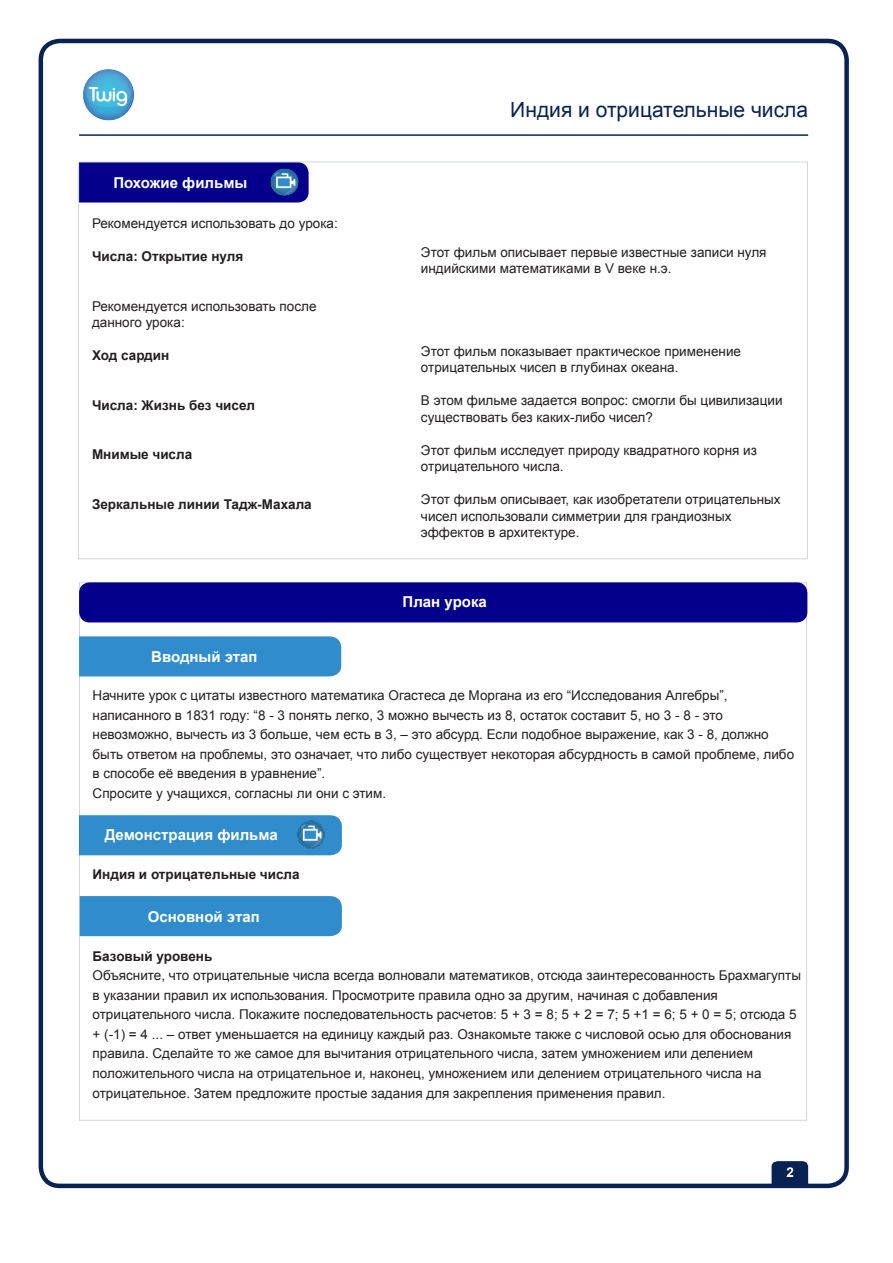
<style>
.page{position:relative;width:893px;height:1263px;background:#fff}
.page>*{position:absolute;margin:0;border:0;box-sizing:border-box;transform-origin:0 0}
.t1{font:21px "Arial";color:#092254}
.Subheads__in_blue_st{font:700 15px "Arial";color:#fff}
.Regular_paragraph{font:13.5px/19.5px "Arial";color:#231f20}
.Regular_paragraph-2{font:700 13.5px "Arial";color:#231f20}
.t2{font:700 13.5px "Arial";color:#fff}
</style>
<div class="page">
<div style="left:39px;top:39px;width:810px;height:1149px;border:4px solid #092254;border-radius:19px"></div>
<hr style="left:79px;top:134px;width:729px;height:2px;background:#092254">
<img style="left:83px;top:69px;width:51px;height:52px">
<svg style="left:772px;top:1161px;width:36px;height:25px"></svg>
<div style="left:81px;top:815px;width:261px;height:40px;background:#308ccb"></div>
<div style="left:79px;top:582px;width:728px;height:40px;background:#05008b;border-radius:11px"></div>
<div style="left:79px;top:636px;width:262px;height:40px;background:#308ccb"></div>
<div style="left:79px;top:162px;width:230px;height:41px;background:#05008b"></div>
<img style="left:297px;top:821px;width:28px;height:27px">
<img style="left:271px;top:168px;width:27px;height:28px">
<div style="left:80px;top:896px;width:262px;height:40px;background:#308ccb"></div>
<p class="Subheads__in_blue_st" style="left:113px;top:172px;width:135px">Похожие фильмы</p>
<p class="Regular_paragraph" style="left:92px;top:214px;width:247px">Рекомендуется использовать до урока:</p>
<p class="Regular_paragraph-2" style="left:92px;top:248px;width:153px">Числа: Открытие нуля</p>
<p class="Regular_paragraph" style="left:92px;top:296px;width:226px">Рекомендуется использовать после</p>
<p class="Regular_paragraph" style="left:92px;top:313px;width:94px">данного урока:</p>
<p class="Regular_paragraph-2" style="left:92px;top:347px;width:79px">Ход сардин</p>
<p class="Regular_paragraph-2" style="left:92px;top:396px;width:165px">Числа: Жизнь без чисел</p>
<p class="Regular_paragraph-2" style="left:92px;top:446px;width:102px">Мнимые числа</p>
<p class="Regular_paragraph-2" style="left:92px;top:495px;width:221px">Зеркальные линии Тадж-Махала</p>
<p class="Subheads__in_blue_st" style="left:151px;top:647px;width:108px">Вводный этап</p>
<h1 class="t1" style="left:510px;top:95px;width:299px">Индия и отрицательные числа</h1>
<p class="Regular_paragraph" style="left:421px;top:244px;width:347px;line-height:16.5px">Этот фильм описывает первые известные записи нуля индийскими математиками в V веке н.э.</p>
<p class="Regular_paragraph" style="left:421px;top:343px;width:322px;line-height:16.5px">Этот фильм показывает практическое применение отрицательных чисел в глубинах океана.</p>
<p class="Regular_paragraph" style="left:421px;top:392px;width:363px;line-height:16.5px">В этом фильме задается вопрос: смогли бы цивилизации существовать без каких-либо чисел?</p>
<p class="Regular_paragraph" style="left:421px;top:442px;width:337px;line-height:16.5px">Этот фильм исследует природу квадратного корня из отрицательного числа.</p>
<p class="Regular_paragraph" style="left:421px;top:491px;width:361px;line-height:16.5px">Этот фильм описывает, как изобретатели отрицательных чисел использовали симметрии для грандиозных эффектов в архитектуре.</p>
<p class="Subheads__in_blue_st" style="left:403px;top:592px;width:86px">План урока</p>
<p class="Regular_paragraph" style="left:93px;top:686px;width:703px">Начните урок с цитаты известного математика Огастеса де Моргана из его “Исследования Алгебры”, написанного в 1831 году: “8 - 3 понять легко, 3 можно вычесть из 8, остаток составит 5, но 3 - 8 - это невозможно, вычесть из 3 больше, чем есть в 3, – это абсурд. Если подобное выражение, как 3 - 8, должно быть ответом на проблемы, это означает, что либо существует некоторая абсурдность в самой проблеме, либо в способе её введения в уравнение”.</p>
<p class="Regular_paragraph" style="left:93px;top:783px;width:295px">Спросите у учащихся, согласны ли они с этим.</p>
<p class="Subheads__in_blue_st" style="left:105px;top:825px;width:175px">Демонстрация фильма</p>
<p class="Regular_paragraph-2" style="left:93px;top:865px;width:209px">Индия и отрицательные числа</p>
<p class="Subheads__in_blue_st" style="left:148px;top:906px;width:113px">Основной этап</p>
<p class="Regular_paragraph-2" style="left:93px;top:947px;width:121px">Базовый уровень</p>
<p class="Regular_paragraph" style="left:93px;top:966px;width:710px">Объясните, что отрицательные числа всегда волновали математиков, отсюда заинтересованность Брахмагупты в указании правил их использования. Просмотрите правила одно за другим, начиная с добавления отрицательного числа. Покажите последовательность расчетов: 5 + 3 = 8; 5 + 2 = 7; 5 +1 = 6; 5 + 0 = 5; отсюда 5 + (-1) = 4 ... – ответ уменьшается на единицу каждый раз. Ознакомьте также с числовой осью для обоснования правила. Сделайте то же самое для вычитания отрицательного числа, затем умножением или делением положительного числа на отрицательное и, наконец, умножением или делением отрицательного числа на отрицательное. Затем предложите простые задания для закрепления применения правил.</p>
<p class="t2" style="left:786px;top:1163px;width:9px">2</p>
</div>
